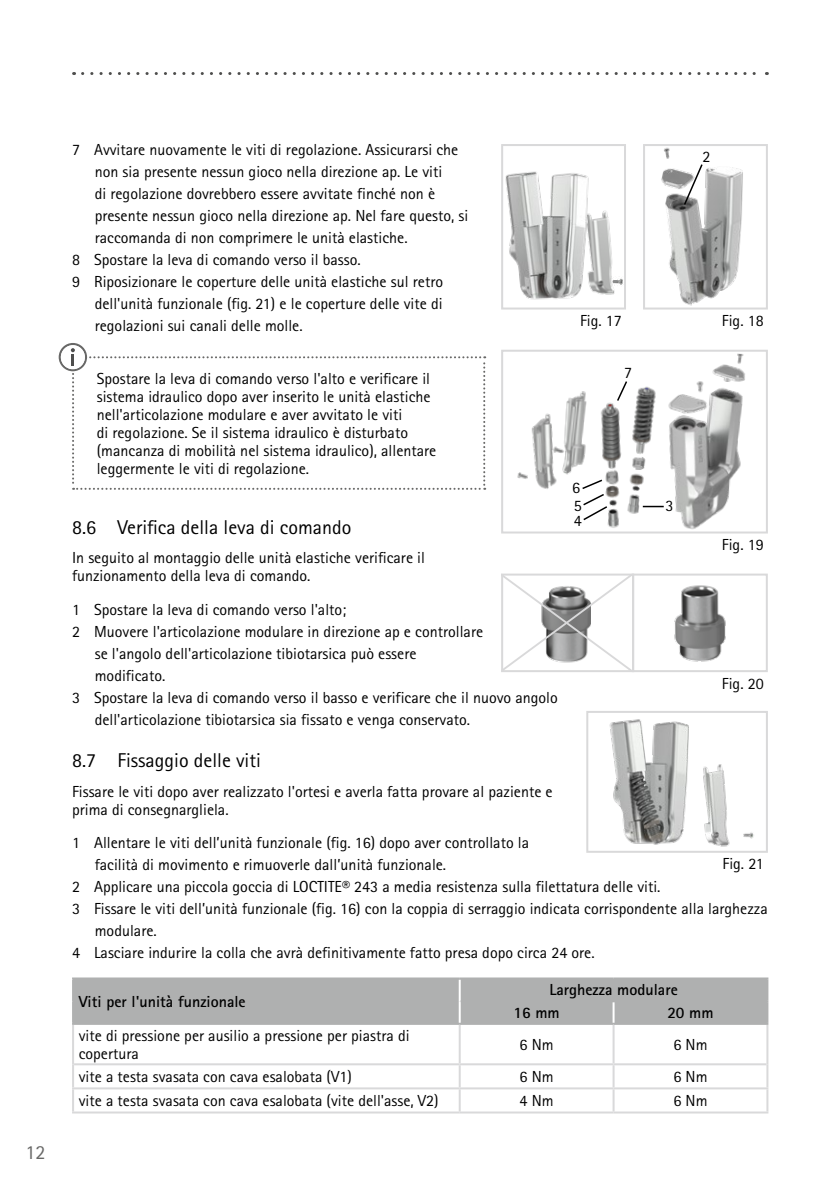
<style>
.page{position:relative;width:840px;height:1191px;background:#fff}
.page>*{position:absolute;margin:0;border:0;box-sizing:border-box;transform-origin:0 0}
.t1{font:20px "Rotis Sans Serif Pro";color:#000}
.t2{font:20px "Rotis Sans Serif Pro";color:#686867}
.t3{font:16px/18px "Rotis Sans Serif Pro";color:#000}
.t4{font:700 16px/22.6px "Rotis Sans Serif Pro";color:#000}
</style>
<div class="page">
<div style="left:74px;top:979px;width:692px;height:43px;background:#afb0b0"></div>
<hr style="left:72px;top:1024px;width:2px;height:40px;background:#d9d9da">
<hr style="left:458px;top:1024px;width:2px;height:39px;background:#d9d9da">
<hr style="left:612px;top:1024px;width:2px;height:39px;background:#d9d9da">
<hr style="left:766px;top:1024px;width:2px;height:40px;background:#d9d9da">
<hr style="left:72px;top:1064px;width:2px;height:23px;background:#d9d9da">
<hr style="left:458px;top:1065px;width:2px;height:22px;background:#d9d9da">
<hr style="left:612px;top:1065px;width:2px;height:22px;background:#d9d9da">
<hr style="left:766px;top:1064px;width:2px;height:23px;background:#d9d9da">
<hr style="left:72px;top:1087px;width:387px;height:2px;background:#d9d9da">
<hr style="left:72px;top:1089px;width:2px;height:22px;background:#d9d9da">
<hr style="left:459px;top:1087px;width:154px;height:2px;background:#d9d9da">
<hr style="left:458px;top:1089px;width:2px;height:22px;background:#d9d9da">
<hr style="left:613px;top:1087px;width:155px;height:2px;background:#d9d9da">
<hr style="left:612px;top:1089px;width:2px;height:22px;background:#d9d9da">
<hr style="left:766px;top:1089px;width:2px;height:22px;background:#d9d9da">
<hr style="left:72px;top:1111px;width:387px;height:2px;background:#d9d9da">
<hr style="left:459px;top:1111px;width:154px;height:2px;background:#d9d9da">
<hr style="left:613px;top:1111px;width:155px;height:2px;background:#d9d9da">
<hr style="left:459px;top:1063px;width:154px;height:2px;background:#d9d9da">
<hr style="left:74px;top:1063px;width:385px;height:2px;background:#d9d9da">
<hr style="left:613px;top:1063px;width:153px;height:2px;background:#d9d9da">
<hr style="left:458px;top:1001px;width:2px;height:21px;background:#fff">
<hr style="left:458px;top:979px;width:2px;height:22px;background:#fff">
<hr style="left:766px;top:979px;width:2px;height:21px;background:#afb0b0">
<hr style="left:72px;top:977px;width:387px;height:2px;background:#afb0b0">
<hr style="left:72px;top:979px;width:2px;height:22px;background:#afb0b0">
<hr style="left:72px;top:1001px;width:2px;height:21px;background:#afb0b0">
<hr style="left:72px;top:1022px;width:387px;height:2px;background:#afb0b0">
<hr style="left:459px;top:977px;width:154px;height:2px;background:#afb0b0">
<hr style="left:613px;top:977px;width:155px;height:2px;background:#afb0b0">
<hr style="left:612px;top:1002px;width:2px;height:20px;background:#fff">
<hr style="left:460px;top:1000px;width:153px;height:2px;background:#afb0b0">
<hr style="left:613px;top:1000px;width:155px;height:2px;background:#afb0b0">
<hr style="left:766px;top:1002px;width:2px;height:20px;background:#afb0b0">
<hr style="left:459px;top:1022px;width:154px;height:2px;background:#afb0b0">
<hr style="left:613px;top:1022px;width:155px;height:2px;background:#afb0b0">
<svg style="left:59px;top:343px;width:426px;height:147px"></svg>
<svg style="left:82px;top:72px;width:685px;height:3px"></svg>
<div style="left:501px;top:144px;width:124px;height:165px;border:2px solid #d9d9da"></div>
<img style="left:505px;top:171px;width:84px;height:129px">
<img style="left:586px;top:210px;width:28px;height:84px">
<svg style="left:610px;top:276px;width:13px;height:10px"></svg>
<img style="left:661px;top:147px;width:82px;height:159px">
<div style="left:642px;top:144px;width:125px;height:165px;border:2px solid #d9d9da"></div>
<svg style="left:682px;top:163px;width:21px;height:43px"></svg>
<div style="left:501px;top:350px;width:266px;height:183px;border:2px solid #d9d9da"></div>
<img style="left:517px;top:391px;width:70px;height:98px">
<img style="left:590px;top:386px;width:70px;height:146px">
<img style="left:660px;top:349px;width:91px;height:184px">
<svg style="left:642px;top:506px;width:21px;height:1px"></svg>
<svg style="left:615px;top:381px;width:13px;height:21px"></svg>
<svg style="left:580px;top:478px;width:28px;height:43px"></svg>
<div style="left:631px;top:573px;width:136px;height:99px;border:2px solid #d9d9da"></div>
<img style="left:674px;top:585px;width:52px;height:77px">
<svg style="left:501px;top:573px;width:131px;height:99px"></svg>
<img style="left:609px;top:719px;width:145px;height:128px">
<div style="left:586px;top:711px;width:181px;height:141px;border:2px solid #d9d9da"></div>
<p class="t2" style="left:26px;top:1140px;width:22px">12</p>
<p class="t3" style="left:72px;top:141px;width:387px">7 Avvitare nuovamente le viti di regolazione. Assicurarsi che</p>
<p class="t3" style="left:95px;top:163px;width:349px">non sia presente nessun gioco nella direzione ap. Le viti</p>
<p class="t3" style="left:95px;top:185px;width:341px">di regolazione dovrebbero essere avvitate finché non è</p>
<p class="t3" style="left:95px;top:207px;width:375px">presente nessun gioco nella direzione ap. Nel fare questo, si</p>
<p class="t3" style="left:95px;top:229px;width:314px">raccomanda di non comprimere le unità elastiche.</p>
<p class="t3" style="left:72px;top:251px;width:290px">8 Spostare la leva di comando verso il basso.</p>
<p class="t3" style="left:72px;top:273px;width:372px">9 Riposizionare le coperture delle unità elastiche sul retro</p>
<p class="t3" style="left:95px;top:295px;width:349px">dell'unità funzionale (fig. 21) e le coperture delle vite di</p>
<p class="t3" style="left:95px;top:317px;width:209px">regolazioni sui canali delle molle.</p>
<p class="t3" style="left:97px;top:369px;width:341px">Spostare la leva di comando verso l'alto e verificare il sistema idraulico dopo aver inserito le unità elastiche nell'articolazione modulare e aver avvitato le viti<br>di regolazione. Se il sistema idraulico è disturbato (mancanza di mobilità nel sistema idraulico), allentare leggermente le viti di regolazione.</p>
<p class="t3" style="left:702px;top:148px;width:9px">2</p>
<p class="t3" style="left:579px;top:312px;width:43px">Fig. 17</p>
<p class="t3" style="left:721px;top:312px;width:43px">Fig. 18</p>
<p class="t3" style="left:623px;top:363px;width:9px">7</p>
<p class="t3" style="left:572px;top:479px;width:11px">6<br>5</p>
<p class="t3" style="left:573px;top:511px;width:9px">4</p>
<p class="t3" style="left:665px;top:496px;width:9px">3</p>
<p class="t1" style="left:72px;top:515px;width:281px">8.6 Verifica della leva di comando</p>
<p class="t3" style="left:72px;top:549px;width:354px">In seguito al montaggio delle unità elastiche verificare il funzionamento della leva di comando.</p>
<p class="t3" style="left:72px;top:600px;width:276px">1 Spostare la leva di comando verso l'alto;</p>
<p class="t3" style="left:72px;top:622px;width:412px">2 Muovere l'articolazione modulare in direzione ap e controllare</p>
<p class="t3" style="left:95px;top:644px;width:323px">se l'angolo dell'articolazione tibiotarsica può essere</p>
<p class="t3" style="left:95px;top:666px;width:72px">modificato.</p>
<p class="t3" style="left:72px;top:688px;width:487px">3 Spostare la leva di comando verso il basso e verificare che il nuovo angolo</p>
<p class="t3" style="left:95px;top:710px;width:376px">dell'articolazione tibiotarsica sia fissato e venga conservato.</p>
<p class="t1" style="left:72px;top:749px;width:190px">8.7 Fissaggio delle viti</p>
<p class="t3" style="left:72px;top:782px;width:482px">Fissare le viti dopo aver realizzato l'ortesi e averla fatta provare al paziente e prima di consegnargliela.</p>
<p class="t3" style="left:72px;top:834px;width:458px">1 Allentare le viti dell’unità funzionale (fig. 16) dopo aver controllato la</p>
<p class="t3" style="left:95px;top:856px;width:353px">facilità di movimento e rimuoverle dall’unità funzionale.</p>
<p class="t3" style="left:72px;top:878px;width:589px">2 Applicare una piccola goccia di LOCTITE® 243 a media resistenza sulla filettatura delle viti.</p>
<p class="t3" style="left:72px;top:900px;width:697px">3 Fissare le viti dell’unità funzionale (fig. 16) con la coppia di serraggio indicata corrispondente alla larghezza</p>
<p class="t3" style="left:95px;top:922px;width:63px">modulare.</p>
<p class="t3" style="left:72px;top:944px;width:524px">4 Lasciare indurire la colla che avrà definitivamente fatto presa dopo circa 24 ore.</p>
<p class="t4" style="left:79px;top:990px;width:168px">Viti per l'unità funzionale</p>
<p class="t4" style="left:513px;top:978px;width:166px;text-indent:36px">Larghezza modulare<br>16 mm</p>
<p class="t3" style="left:721px;top:536px;width:43px">Fig. 19</p>
<p class="t3" style="left:721px;top:674px;width:43px">Fig. 20</p>
<p class="t3" style="left:722px;top:855px;width:43px">Fig. 21</p>
<p class="t4" style="left:667px;top:1001px;width:48px">20 mm</p>
<p class="t3" style="left:79px;top:1026px;width:332px">vite di pressione per ausilio a pressione per piastra di copertura</p>
<p class="t3" style="left:519px;top:1035px;width:36px">6 Nm</p>
<p class="t3" style="left:673px;top:1035px;width:36px">6 Nm</p>
<p class="t3" style="left:79px;top:1067px;width:274px">vite a testa svasata con cava esalobata (V1)</p>
<p class="t3" style="left:519px;top:1067px;width:36px">6 Nm</p>
<p class="t3" style="left:673px;top:1067px;width:36px">6 Nm</p>
<p class="t3" style="left:79px;top:1091px;width:361px">vite a testa svasata con cava esalobata (vite dell'asse, V2)</p>
<p class="t3" style="left:519px;top:1091px;width:36px">4 Nm</p>
<p class="t3" style="left:673px;top:1091px;width:36px">6 Nm</p>
</div>
